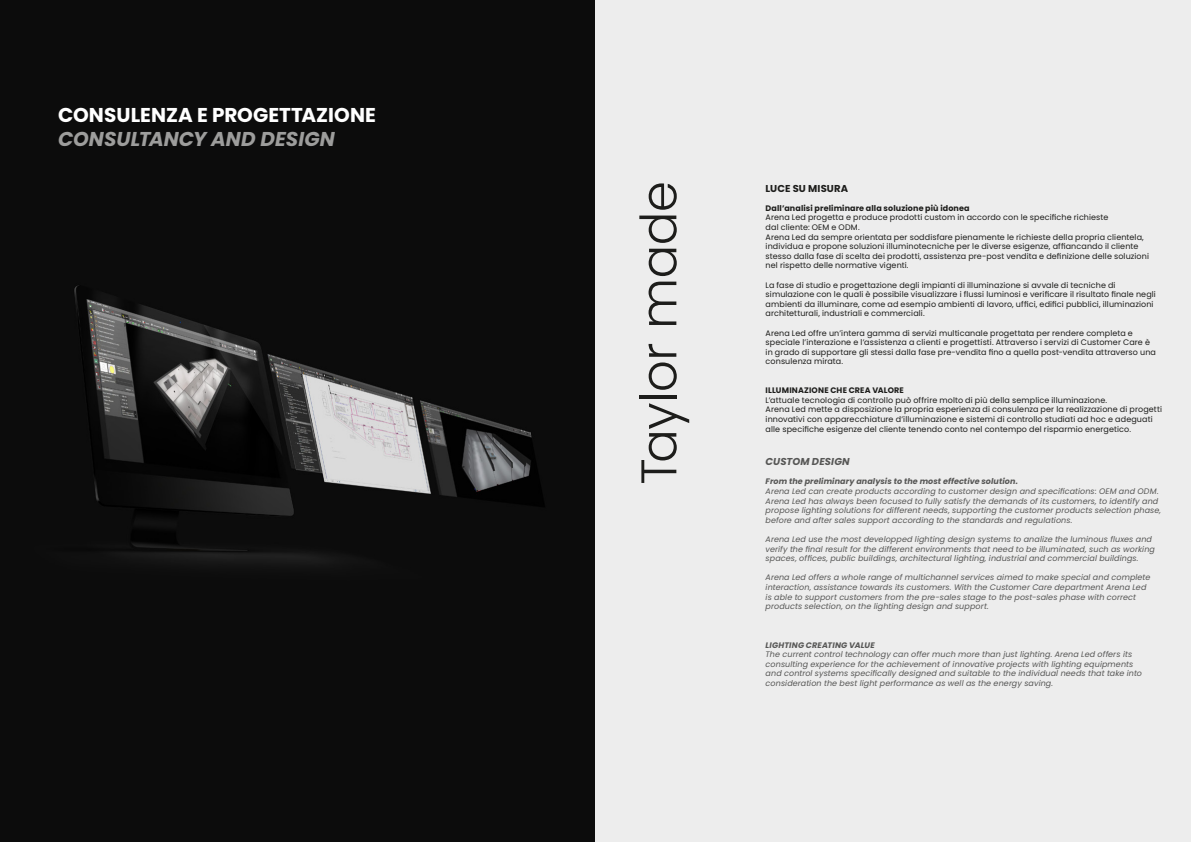
<style>
.page{position:relative;width:1191px;height:842px;background:#fff}
.page>*{position:absolute;margin:0;border:0;box-sizing:border-box;transform-origin:0 0}
.t1{font:300 50px "Poppins";letter-spacing:-.01em;color:#1d1d1b}
.t2{font:700 20px "Poppins";letter-spacing:.005em;color:#fff}
.t3{font:italic 700 20px "Poppins";letter-spacing:.005em;color:#9d9d9c}
.t4{font:700 10px "Poppins";letter-spacing:.015em;color:#1d1d1b}
.t5{font:italic 700 10px "Poppins";letter-spacing:.015em;color:#575756}
.t6{font:8px/9.6px "Poppins";letter-spacing:.015em;color:#1d1d1b}
.t7{font:italic 8px/9.6px "Poppins";letter-spacing:.01em;color:#575756}
.t8{font:italic 700 8px "Poppins";letter-spacing:.01em;color:#575756}
.t9{font:700 8px "Poppins";letter-spacing:.015em;color:#1d1d1b}
</style>
<div class="page">
<img style="left:0;top:0;width:595px;height:842px">
<div style="left:595px;top:0;width:596px;height:842px;background:#ededed"></div>
<h2 class="t2" style="left:58px;top:103px;width:319px">CONSULENZA E PROGETTAZIONE</h2>
<h2 class="t3" style="left:58px;top:127px;width:278px">CONSULTANCY AND DESIGN</h2>
<h1 class="t1" style="left:630px;top:484px;width:305px;rotate:-90deg">Taylor made</h1>
<p class="t4" style="left:765px;top:182px;width:84px">LUCE SU MISURA</p>
<p class="t9" style="left:765px;top:203px;width:205px">Dall’analisi preliminare alla soluzione più idonea</p>
<p class="t6" style="left:765px;top:213px;width:385px">Arena Led progetta e produce prodotti custom in accordo con le specifiche richieste<br>dal cliente: OEM e ODM.<br>Arena Led da sempre orientata per soddisfare pienamente le richieste della propria clientela, individua e propone soluzioni illuminotecniche per le diverse esigenze, affiancando il cliente stesso dalla fase di scelta dei prodotti, assistenza pre-post vendita e definizione delle soluzioni nel rispetto delle normative vigenti.</p>
<p class="t6" style="left:765px;top:280px;width:392px">La fase di studio e progettazione degli impianti di illuminazione si avvale di tecniche di simulazione con le quali è possibile visualizzare i flussi luminosi e verificare il risultato finale negli ambienti da illuminare, come ad esempio ambienti di lavoro, uffici, edifici pubblici, illuminazioni architetturali, industriali e commerciali.</p>
<p class="t6" style="left:765px;top:328px;width:392px">Arena Led offre un’intera gamma di servizi multicanale progettata per rendere completa e speciale l’interazione e l’assistenza a clienti e progettisti. Attraverso i servizi di Customer Care è in grado di supportare gli stessi dalla fase pre-vendita fino a quella post-vendita attraverso una consulenza mirata.</p>
<p class="t9" style="left:765px;top:386px;width:140px">ILLUMINAZIONE CHE CREA VALORE</p>
<p class="t6" style="left:765px;top:395px;width:398px">L’attuale tecnologia di controllo può offrire molto di più della semplice illuminazione.<br>Arena Led mette a disposizione la propria esperienza di consulenza per la realizzazione di progetti innovativi con apparecchiature d’illuminazione e sistemi di controllo studiati ad hoc e adeguati alle specifiche esigenze del cliente tenendo conto nel contempo del risparmio energetico.</p>
<p class="t5" style="left:765px;top:456px;width:86px">CUSTOM DESIGN</p>
<p class="t8" style="left:765px;top:477px;width:254px">From the preliminary analysis to the most effective solution.</p>
<p class="t7" style="left:765px;top:486px;width:397px">Arena Led can create products according to customer design and specifications: OEM and ODM.<br>Arena Led has always been focused to fully satisfy the demands of its customers, to identify and propose lighting solutions for different needs, supporting the customer products selection phase, before and after sales support according to the standards and regulations.</p>
<p class="t7" style="left:765px;top:534px;width:391px">Arena Led use the most developped lighting design systems to analize the luminous fluxes and verify the final result for the different environments that need to be illuminated, such as working spaces, offices, public buildings, architectural lighting, industrial and commercial buildings.</p>
<p class="t7" style="left:765px;top:573px;width:386px">Arena Led offers a whole range of multichannel services aimed to make special and complete interaction, assistance towards its customers. With the Customer Care department Arena Led is able to support customers from the pre-sales stage to the post-sales phase with correct products selection, on the lighting design and support.</p>
<p class="t8" style="left:765px;top:640px;width:111px">LIGHTING CREATING VALUE</p>
<p class="t7" style="left:765px;top:650px;width:378px">The current control technology can offer much more than just lighting. Arena Led offers its consulting experience for the achievement of innovative projects with lighting equipments and control systems specifically designed and suitable to the individual needs that take into consideration the best light performance as well as the energy saving.</p>
</div>
